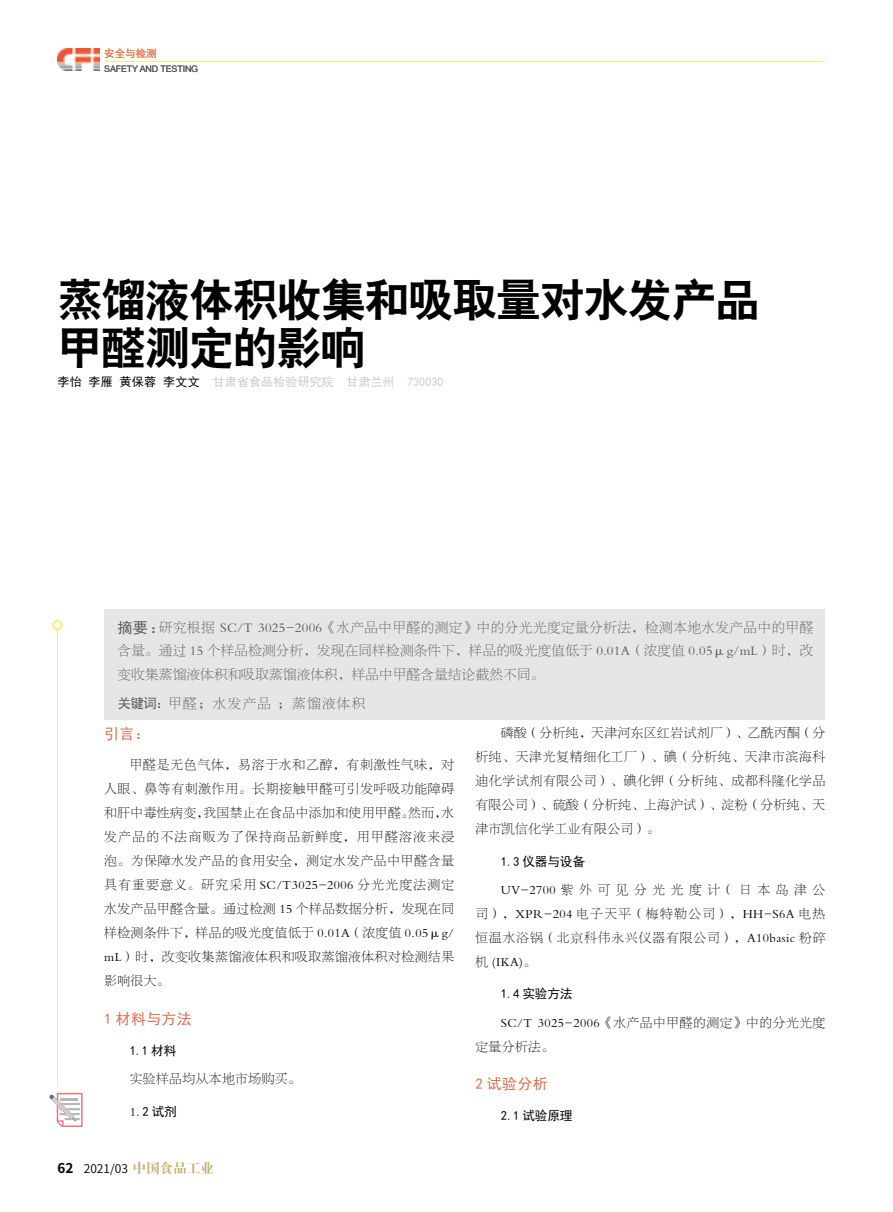
<style>
.page{position:relative;width:893px;height:1212px;background:#fff}
.page>*{position:absolute;margin:0;border:0;box-sizing:border-box;transform-origin:0 0}
.t1{font:45px/48.6px "H Yb 2 gj";letter-spacing:-.025em;color:#000}
.t2{font:15px "Sim Hei";letter-spacing:.02em;color:#d96e51}
.t3{font:13.5px/23.7px "FZBSK GBK1 0";letter-spacing:.02em;color:#595757;text-align:justify}
.t4{font:13.5px "FZBSK GBK1 0";letter-spacing:.1em;color:#595757}
.t5{font:12.75px/24px "FZBSK GBK1 0";letter-spacing:.035em;color:#000;text-align:justify}
.t6{font:12.75px "Sim Hei";letter-spacing:-.02em;color:#000}
.t7{font:12px "Sim Hei";letter-spacing:.01em;color:#c9caca}
.t8{font:12px "Source Han Sans CN";color:#000}
.t9{font:10.5px "Sim Hei";color:#e3774e}
.t10{font:9px "Arial";letter-spacing:-.02em;color:#595757}
.s1{color:#000}
.s2{font-family:"Sim Hei";font-size:15px}
.s3{font-family:"Sim Hei"}
.s4{font-family:"FZBSK GBK1 0"}
.s5{font-weight:700;font-size:13.5px}
.s6{font-family:"H Ya 4 gj";font-size:13.5px;color:#c0ae66}
</style>
<div class="page">
<img style="left:57px;top:49px;width:42px;height:21px">
<hr style="left:105px;top:61px;width:720px;height:1px;background:#f5f07d">
<hr style="left:57px;top:629px;width:1px;height:457px;background:#f5f07d">
<div style="left:52px;top:620px;width:11px;height:10px;border:2px solid #f5f07d;border-radius:50%"></div>
<div style="left:104px;top:609px;width:721px;height:111px;background:#e6e6e6"></div>
<svg style="left:49px;top:1093px;width:34px;height:34px"></svg>
<p class="t9" style="left:104px;top:48px;width:54px">安全与检测</p>
<p class="t10" style="left:104px;top:62px;width:96px">SAFETY AND TESTING</p>
<h1 class="t1" style="left:57px;top:275px;width:705px">蒸馏液体积收集和吸取量对水发产品甲醛测定的影响</h1>
<p class="t7" style="left:57px;top:375px;width:388px"><span class="s1">李怡 李雁 黄保蓉 李文文</span> 甘肃省食品检验研究院 甘肃兰州 730030</p>
<p class="t3" style="left:118px;top:616px;width:697px"><span class="s2">摘要：</span>研究根据 SC/T 3025-2006《水产品中甲醛的测定》中的分光光度定量分析法，检测本地水发产品中的甲醛含量。通过 15 个样品检测分析，发现在同样检测条件下，样品的吸光度值低于 0.01A（浓度值 0.05μg/mL）时，改变收集蒸馏液体积和吸取蒸馏液体积，样品中甲醛含量结论截然不同。</p>
<p class="t4" style="left:118px;top:696px;width:249px"><span class="s3">关键词：</span>甲醛；水发产品 ；蒸馏液体积</p>
<p class="t2" style="left:104px;top:726px;width:47px">引言：</p>
<p class="t5" style="left:104px;top:753px;width:352px;text-indent:26px">甲醛是无色气体，易溶于水和乙醇，有刺激性气味，对人眼、鼻等有刺激作用。长期接触甲醛可引发呼吸功能障碍和肝中毒性病变，我国禁止在食品中添加和使用甲醛。然而，水发产品的不法商贩为了保持商品新鲜度，用甲醛溶液来浸泡。为保障水发产品的食用安全，测定水发产品中甲醛含量具有重要意义。研究采用 SC/T3025-2006 分光光度法测定水发产品甲醛含量。通过检测 15 个样品数据分析，发现在同样检测条件下，样品的吸光度值低于 0.01A（浓度值 0.05μg/ mL）时，改变收集蒸馏液体积和吸取蒸馏液体积对检测结果影响很大。</p>
<p class="t2" style="left:104px;top:1011px;width:89px">1 材料与方法</p>
<p class="t6" style="left:130px;top:1044px;width:48px">1.1 材料</p>
<p class="t5" style="left:130px;top:1067px;width:173px">实验样品均从本地市场购买。</p>
<p class="t6" style="left:130px;top:1105px;width:49px"><span class="s4">1</span>.2 试剂</p>
<p class="t8" style="left:58px;top:1161px;width:158px"><span class="s5">62</span> 2021/03 <span class="s6">中国食品工业</span></p>
<p class="t5" style="left:475px;top:721px;width:352px;text-indent:26px">磷酸（分析纯，天津河东区红岩试剂厂）、乙酰丙酮（分析纯、天津光复精细化工厂）、碘（分析纯、天津市滨海科迪化学试剂有限公司）、碘化钾（分析纯、成都科隆化学品有限公司）、硫酸（分析纯、上海沪试）、淀粉（分析纯、天津市凯信化学工业有限公司）。</p>
<p class="t6" style="left:501px;top:855px;width:86px">1.3 仪器与设备</p>
<p class="t5" style="left:475px;top:878px;width:352px;text-indent:26px">UV-2700紫外可见分光光度计（日本岛津公司），XPR-204 电子天平（梅特勒公司），HH-S6A 电热恒温水浴锅（北京科伟永兴仪器有限公司），A10basic 粉碎机 (IKA)。</p>
<p class="t6" style="left:501px;top:987px;width:73px">1.4 实验方法</p>
<p class="t5" style="left:475px;top:1010px;width:351px;text-indent:26px">SC/T 3025-2006《水产品中甲醛的测定》中的分光光度定量分析法。</p>
<p class="t2" style="left:475px;top:1076px;width:74px">2 试验分析</p>
<p class="t6" style="left:501px;top:1109px;width:73px">2.1 试验原理</p>
</div>
